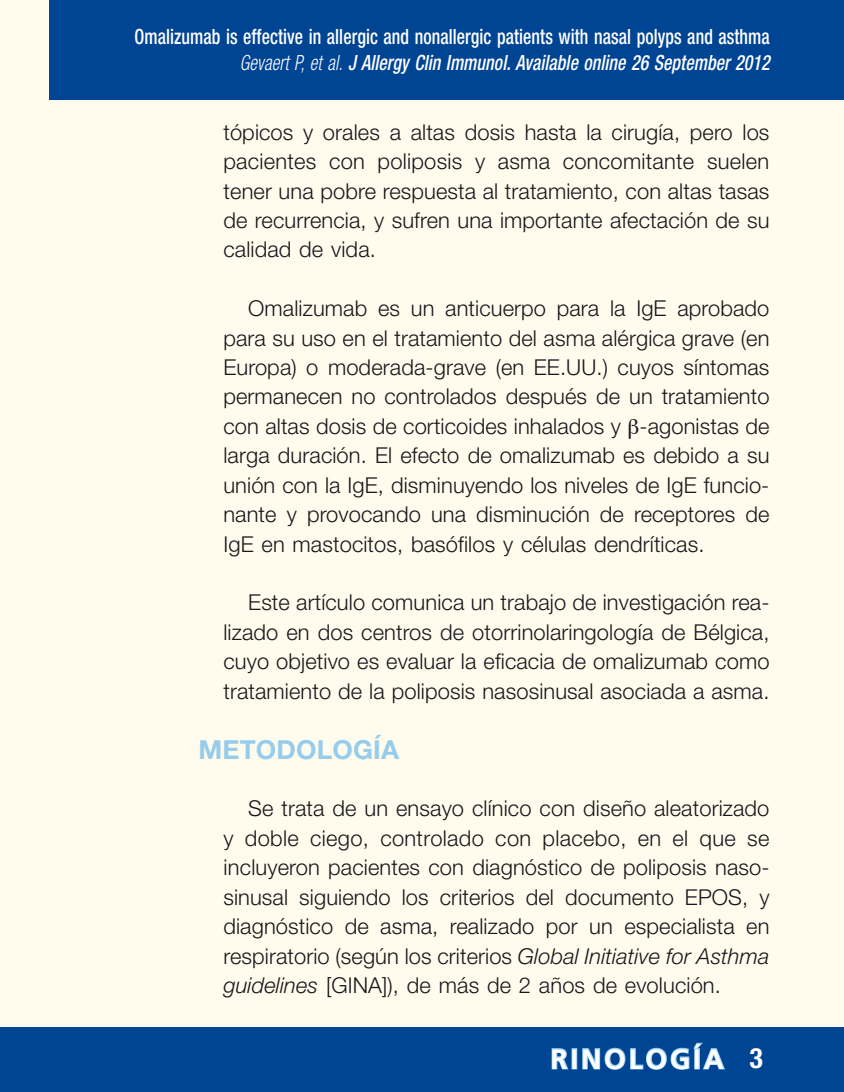
<style>
.page{position:relative;width:844px;height:1092px;background:#fff}
.page>*{position:absolute;margin:0;border:0;box-sizing:border-box;transform-origin:0 0}
.t1{font:700 28px "Frutiger LT Std";letter-spacing:.1em;color:#fff}
.t2{font:700 26.25px "Helvetica Neue LT Std";color:#96cdec}
.t3{font:300 21.88px/29.4px "Helvetica Neue LT Std";letter-spacing:.005em;color:#1a171c;text-align:justify}
.t4{font:500 condensed 21px/26.2px "Helvetica Neue LT Std";letter-spacing:.005em;color:#fff;text-align:right;scale:.85 1}
.s1{font-weight:300;font-style:italic}
.s2{font-style:italic}
.s3{font-family:"Helvetica Neue LT Std";font-stretch:condensed}
</style>
<div class="page">
<div style="left:0;top:0;width:843px;height:1091px;background:#fffcee"></div>
<div style="left:0;top:1027px;width:843px;height:64px;background:#004494"></div>
<div style="left:50px;top:0;width:793px;height:99px;background:#004494"></div>
<svg style="left:551px;top:1048px;width:18px;height:22px"></svg>
<div style="left:571px;top:1047px;width:6px;height:22px;border:2px solid #96cdec"></div>
<svg style="left:582px;top:1042px;width:143px;height:28px"></svg>
<p class="t4" style="left:134px;top:23px;width:748px">Omalizumab is effective in allergic and nonallergic patients with nasal polyps and asthma<br><span class="s1">Gevaert P, et al.</span> <span class="s2">J Allergy Clin Immunol. Available online 26 September 2012</span></p>
<p class="t3" style="left:223px;top:117px;width:547px">tópicos y orales a altas dosis hasta la cirugía, pero los pacientes con poliposis y asma concomitante suelen tener una pobre respuesta al tratamiento, con altas tasas de recurrencia, y sufren una importante afectación de su calidad de vida.</p>
<p class="t3" style="left:223px;top:293px;width:547px;text-indent:25px">Omalizumab es un anticuerpo para la IgE aprobado para su uso en el tratamiento del asma alérgica grave (en Europa) o moderada-grave (en EE.UU.) cuyos síntomas permanecen no controlados después de un tratamiento con altas dosis de corticoides inhalados y -agonistas de larga duración. El efecto de omalizumab es debido a su unión con la IgE, disminuyendo los niveles de IgE funcio&shy;nante y provocando una disminución de receptores de IgE en mastocitos, basófilos y células dendríticas.</p>
<p class="t3" style="left:223px;top:587px;width:547px;text-indent:25px">Este artículo comunica un trabajo de investigación rea&shy;lizado en dos centros de otorrinolaringología de Bélgica, cuyo objetivo es evaluar la eficacia de omalizumab como tratamiento de la poliposis nasosinusal asociada a asma.</p>
<p class="t2" style="left:198px;top:733px;width:48px">METODOLOG</p>
<p class="t2" style="left:373px;top:733px;width:27px">ÍA</p>
<p class="t3" style="left:223px;top:793px;width:547px;text-indent:25px">Se trata de un ensayo clínico con diseño aleatorizado y doble ciego, controlado con placebo, en el que se incluyeron pacientes con diagnóstico de poliposis naso&shy;sinusal siguiendo los criterios del documento EPOS, y diagnóstico de asma, realizado por un especialista en respiratorio (según los criterios <span class="s2">Global Initiative for Asthma guidelines</span> [GINA]), de más de 2 años de evolución.</p>
<p class="t1" style="left:550px;top:1042px;width:214px">RINOLOGÍA <span class="s3">3</span></p>
</div>
